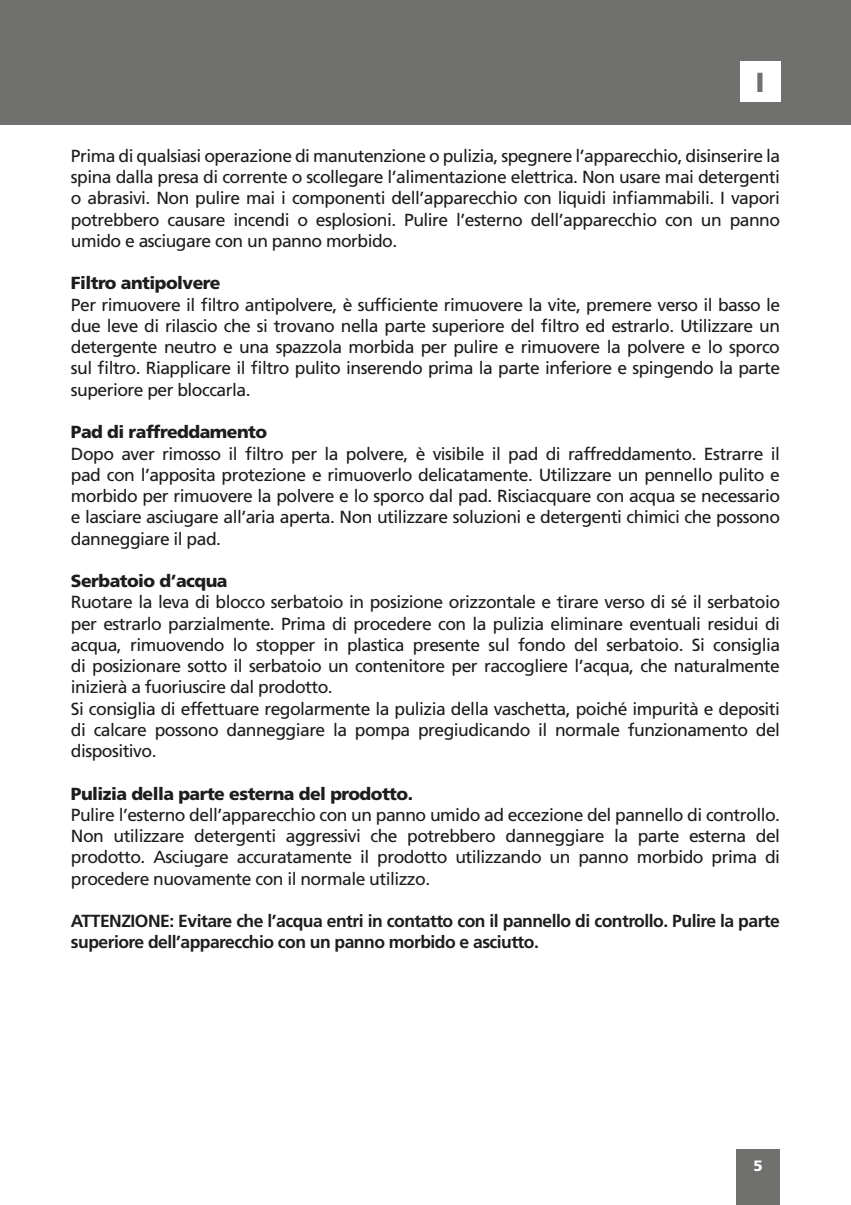
<style>
.page{position:relative;width:851px;height:1205px;background:#fff}
.page>*{position:absolute;margin:0;border:0;box-sizing:border-box;transform-origin:0 0}
.t1{font:900 27.5px "Frutiger LT Std";color:#70706f}
.t2{font:17.5px/21.2px "Frutiger LT Std";letter-spacing:-.03em;color:#1d1d1b;text-align:justify}
.t3{font:700 17.5px/21.2px "Frutiger LT Std";letter-spacing:-.03em;color:#1d1d1b}
.t4{font:900 17.5px "Frutiger LT Std";letter-spacing:-.03em;color:#1d1d1b}
.t5{font:900 15px "Frutiger LT Std";color:#fff}
</style>
<div class="page">
<div style="left:0;top:0;width:850px;height:125px;background:#70706f"></div>
<div style="left:736px;top:1149px;width:44px;height:56px;background:#70706f"></div>
<div style="left:740px;top:61px;width:40px;height:41px;background:#fff"></div>
<h1 class="t1" style="left:755px;top:66px;width:11px">I</h1>
<p class="t2" style="left:71px;top:145px;width:710px">Prima di qualsiasi operazione di manutenzione o pulizia, spegnere l’apparecchio, disinserire la spina dalla presa di corrente o scollegare l’alimentazione elettrica. Non usare mai detergenti o abrasivi. Non pulire mai i componenti dell’apparecchio con liquidi infiammabili. I vapori potrebbero causare incendi o esplosioni. Pulire l’esterno dell’apparecchio con un panno umido e asciugare con un panno morbido.</p>
<p class="t4" style="left:71px;top:273px;width:151px">Filtro antipolvere</p>
<p class="t2" style="left:71px;top:294px;width:710px">Per rimuovere il filtro antipolvere, è sufficiente rimuovere la vite, premere verso il basso le due leve di rilascio che si trovano nella parte superiore del filtro ed estrarlo. Utilizzare un detergente neutro e una spazzola morbida per pulire e rimuovere la polvere e lo sporco sul filtro. Riapplicare il filtro pulito inserendo prima la parte inferiore e spingendo la parte superiore per bloccarla.</p>
<p class="t4" style="left:71px;top:421px;width:198px">Pad di raffreddamento</p>
<p class="t2" style="left:71px;top:443px;width:710px">Dopo aver rimosso il filtro per la polvere, è visibile il pad di raffreddamento. Estrarre il pad con l’apposita protezione e rimuoverlo delicatamente. Utilizzare un pennello pulito e morbido per rimuovere la polvere e lo sporco dal pad. Risciacquare con acqua se necessario e lasciare asciugare all’aria aperta. Non utilizzare soluzioni e detergenti chimici che possono danneggiare il pad.</p>
<p class="t4" style="left:71px;top:570px;width:158px">Serbatoio d’acqua</p>
<p class="t2" style="left:71px;top:592px;width:710px;text-align:left">Ruotare la leva di blocco serbatoio in posizione orizzontale e tirare verso di sé il serbatoio per estrarlo parzialmente. Prima di procedere con la pulizia eliminare eventuali residui di acqua, rimuovendo lo stopper in plastica presente sul fondo del serbatoio. Si consiglia di posizionare sotto il serbatoio un contenitore per raccogliere l’acqua, che naturalmente inizierà a fuoriuscire dal prodotto.<br>Si consiglia di effettuare regolarmente la pulizia della vaschetta, poiché impurità e depositi di calcare possono danneggiare la pompa pregiudicando il normale funzionamento del dispositivo.</p>
<p class="t4" style="left:71px;top:783px;width:343px">Pulizia della parte esterna del prodotto.</p>
<p class="t2" style="left:71px;top:804px;width:710px">Pulire l’esterno dell’apparecchio con un panno umido ad eccezione del pannello di controllo.<br>Non utilizzare detergenti aggressivi che potrebbero danneggiare la parte esterna del prodotto. Asciugare accuratamente il prodotto utilizzando un panno morbido prima di procedere nuovamente con il normale utilizzo.</p>
<p class="t3" style="left:71px;top:910px;width:710px">ATTENZIONE: Evitare che l’acqua entri in contatto con il pannello di controllo. Pulire la parte superiore dell’apparecchio con un panno morbido e asciutto.</p>
<p class="t5" style="left:753px;top:1156px;width:11px">5</p>
</div>
